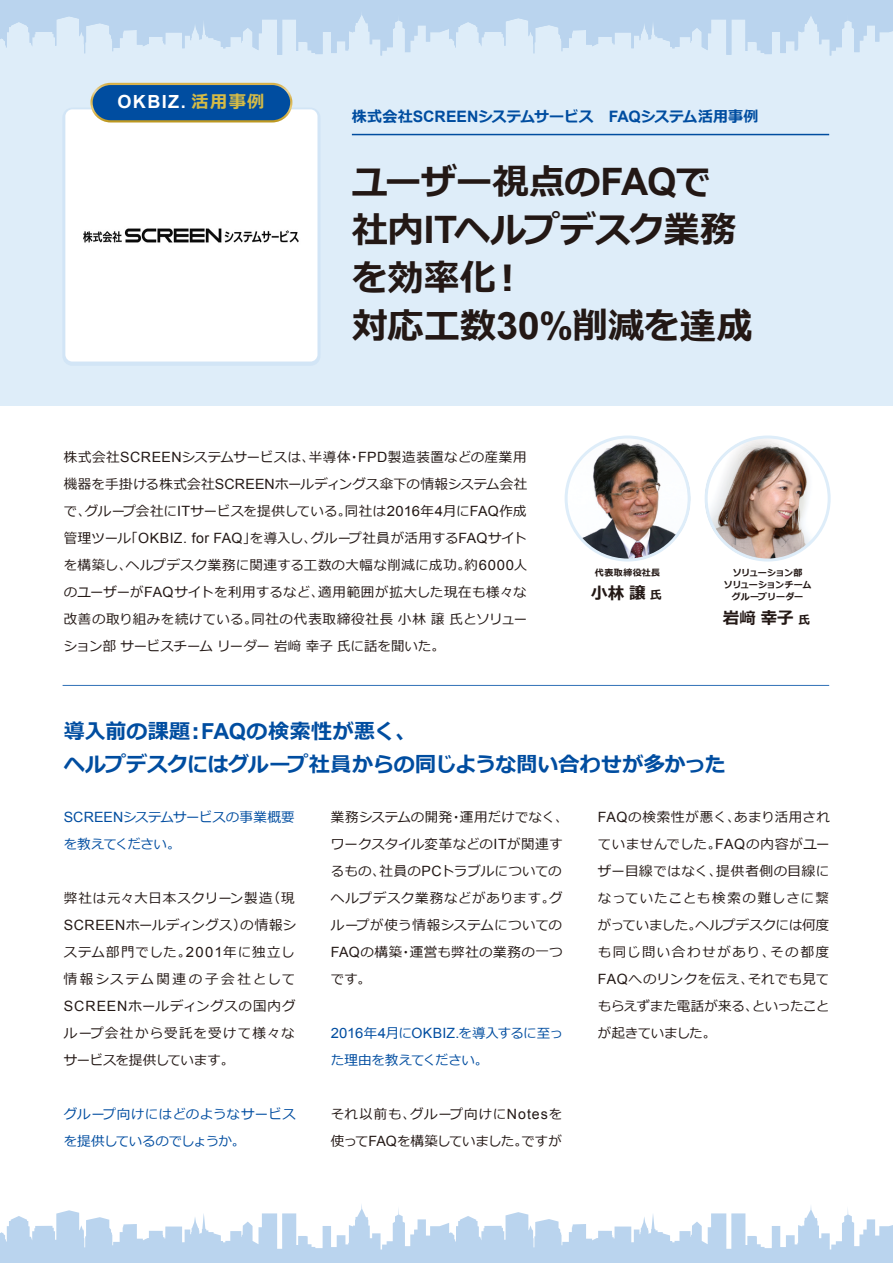
<style>
.page{position:relative;width:893px;height:1263px;background:#fff}
.page>*{position:absolute;margin:0;border:0;box-sizing:border-box;transform-origin:0 0}
.t1{font:700 36px/48px "Meiryo";color:#231815}
.t2{font:700 21px/33px "Meiryo";color:#004da0}
.t3{font:700 18.15px "Arial";letter-spacing:.075em;color:#fff}
.t4{font:700 16.5px "Meiryo";color:#231815}
.t5{font:700 15px "Meiryo";letter-spacing:-.005em;color:#004da0}
.t6{font:14.1px "Arial";letter-spacing:.01em;color:#004da0;scale:1.05 1}
.t7{font:13.5px/27px "Meiryo";letter-spacing:.025em;color:#231815;text-align:justify}
.t8{font:13.5px/27px "Meiryo";letter-spacing:.06em;color:#231815}
.t9{font:13.5px/27px "Meiryo";letter-spacing:-.01em;color:#004da0}
.t10{font:13.5px/27px "Meiryo";color:#231815}
.t11{font:13.5px/27px "Meiryo";letter-spacing:-.03em;color:#004da0}
.t12{font:700 9px/12px "Meiryo";letter-spacing:-.03em;color:#231815;text-align:center}
.t13{font:700 9px "Meiryo";letter-spacing:.045em;color:#231815}
.s1{font-family:"Meiryo";font-size:17.25px;color:#d5bb46}
.s2{font-family:"Arial";font-size:15.75px}
.s3{font-family:"Arial";font-size:37.8px}
.s4{font-family:"Arial";font-size:14.1px}
.s5{font-size:11.55px}
.s6{font-family:"Arial";font-size:22.05px}
.s7{font-family:"Meiryo";font-size:13.5px}
</style>
<div class="page">
<svg style="left:0;top:1204px;width:893px;height:59px;fill:#bad4ee"></svg>
<div style="left:0;top:0;width:893px;height:405px;background:#deedf9"></div>
<img style="left:769px;top:439px;width:58px;height:123px">
<img style="left:508px;top:405px;width:261px;height:157px">
<div style="left:565px;top:435px;width:126px;height:126px;border:3px solid #deedf9;border-radius:50%"></div>
<div style="left:62px;top:108px;width:258px;height:258px;border:3px solid #d2e5f6;border-radius:9px"></div>
<div style="left:64px;top:108px;width:255px;height:255px;background:#fff"></div>
<div style="left:92px;top:84px;width:199px;height:37px;background:#004da0;border-radius:19px"></div>
<div style="left:90px;top:83px;width:202px;height:39px;border:2px solid #fff;border-radius:19px"></div>
<hr style="left:352px;top:134px;width:477px;height:1px;background:#004da0">
<svg style="left:0;top:0;width:893px;height:55px;fill:#bad4ee"></svg>
<hr style="left:63px;top:685px;width:766px;height:1px;background:#3071b7">
<img style="left:79px;top:224px;width:225px;height:23px">
<h3 class="t3" style="left:117px;top:90px;width:149px">OKBIZ. <span class="s1">活用事例</span></h3>
<p class="t5" style="left:352px;top:106px;width:408px">株式会社<span class="s2">SCREEN</span>システムサービス　<span class="s2">FAQ</span>システム活用事例</p>
<h1 class="t1" style="left:352px;top:160px;width:402px">ユーザー視点の<span class="s3">FAQ</span>で社内<span class="s3">IT</span>ヘルプデスク業務を効率化︕<br>対応工数<span class="s3">30%</span>削減を達成</h1>
<p class="t7" style="left:64px;top:444px;width:465px">株式会社<span class="s4">SCREEN</span>システムサービスは、半導体・<span class="s4">FPD</span>製造装置などの産業用機器を手掛ける株式会社<span class="s4">SCREEN</span>ホールディングス傘下の情報システム会社で、グループ会社に<span class="s4">IT</span>サービスを提供している。同社は<span class="s4">2016</span>年<span class="s4">4</span>月に<span class="s4">FAQ</span>作成管理ツール「<span class="s4">OKBIZ. for FAQ</span>」を導入し、グループ社員が活用する<span class="s4">FAQ</span>サイトを構築し、ヘルプデスク業務に関連する工数の大幅な削減に成功。約<span class="s4">6000</span>人のユーザーが<span class="s4">FAQ</span>サイトを利用するなど、適用範囲が拡大した現在も様々な改善の取り組みを続けている。同社の代表取締役社長小林譲氏とソリューション部サービスチームリーダー岩﨑幸子氏に話を聞いた。</p>
<p class="t13" style="left:595px;top:567px;width:67px">代表取締役社長</p>
<p class="t4" style="left:591px;top:581px;width:72px">小林譲<span class="s5">氏</span></p>
<p class="t12" style="left:724px;top:568px;width:89px">ソリューション部<br>ソリューションチームグループリーダー</p>
<p class="t4" style="left:723px;top:606px;width:89px">岩﨑幸子<span class="s5">氏</span></p>
<h2 class="t2" style="left:64px;top:716px;width:663px">導入前の課題︓<span class="s6">FAQ</span>の検索性が悪く、<br>ヘルプデスクにはグループ社員からの同じような問い合わせが多かった</h2>
<p class="t11" style="left:64px;top:804px;width:232px"><span class="s4">SCREEN</span>システムサービスの事業概要を教えてください。</p>
<p class="t8" style="left:64px;top:885px;width:234px">弊社は元々大日本スクリーン製造（現<br><span class="s4">SCREEN</span>ホールディングス）の情報システム部門でした。<span class="s4">2001</span>年に独立し情報システム関連の子会社として<br><span class="s4">SCREEN</span>ホールディングスの国内グループ会社から受託を受けて様々なサービスを提供しています。</p>
<p class="t9" style="left:64px;top:1101px;width:234px">グループ向けにはどのようなサービスを提供しているのでしょうか。</p>
<p class="t7" style="left:331px;top:804px;width:239px;text-align:left">業務システムの開発・運用だけでなく、ワークスタイル変革などの<span class="s4">IT</span>が関連するもの、社員の<span class="s4">PC</span>トラブルについてのヘルプデスク業務などがあります。グループが使う情報システムについての<br><span class="s4">FAQ</span>の構築・運営も弊社の業務の一つです。</p>
<p class="t6" style="left:331px;top:1023px;width:223px">2016<span class="s7">年</span>4<span class="s7">月に</span>OKBIZ.<span class="s7">を導入するに至っ</span></p>
<p class="t9" style="left:331px;top:1047px;width:159px">た理由を教えてください。</p>
<p class="t10" style="left:331px;top:1101px;width:233px">それ以前も、グループ向けに<span class="s4">Notes</span>を使って<span class="s4">FAQ</span>を構築していました。ですが</p>
<p class="t7" style="left:598px;top:804px;width:233px"><span class="s4">FAQ</span>の検索性が悪く、あまり活用されていませんでした。<span class="s4">FAQ</span>の内容がユーザー目線ではなく、提供者側の目線になっていたことも検索の難しさに繋がっていました。ヘルプデスクには何度も同じ問い合わせがあり、その都度<span class="s4">FAQ</span>へのリンクを伝え、それでも見てもらえずまた電話が来る、といったことが起きていました。</p>
</div>
